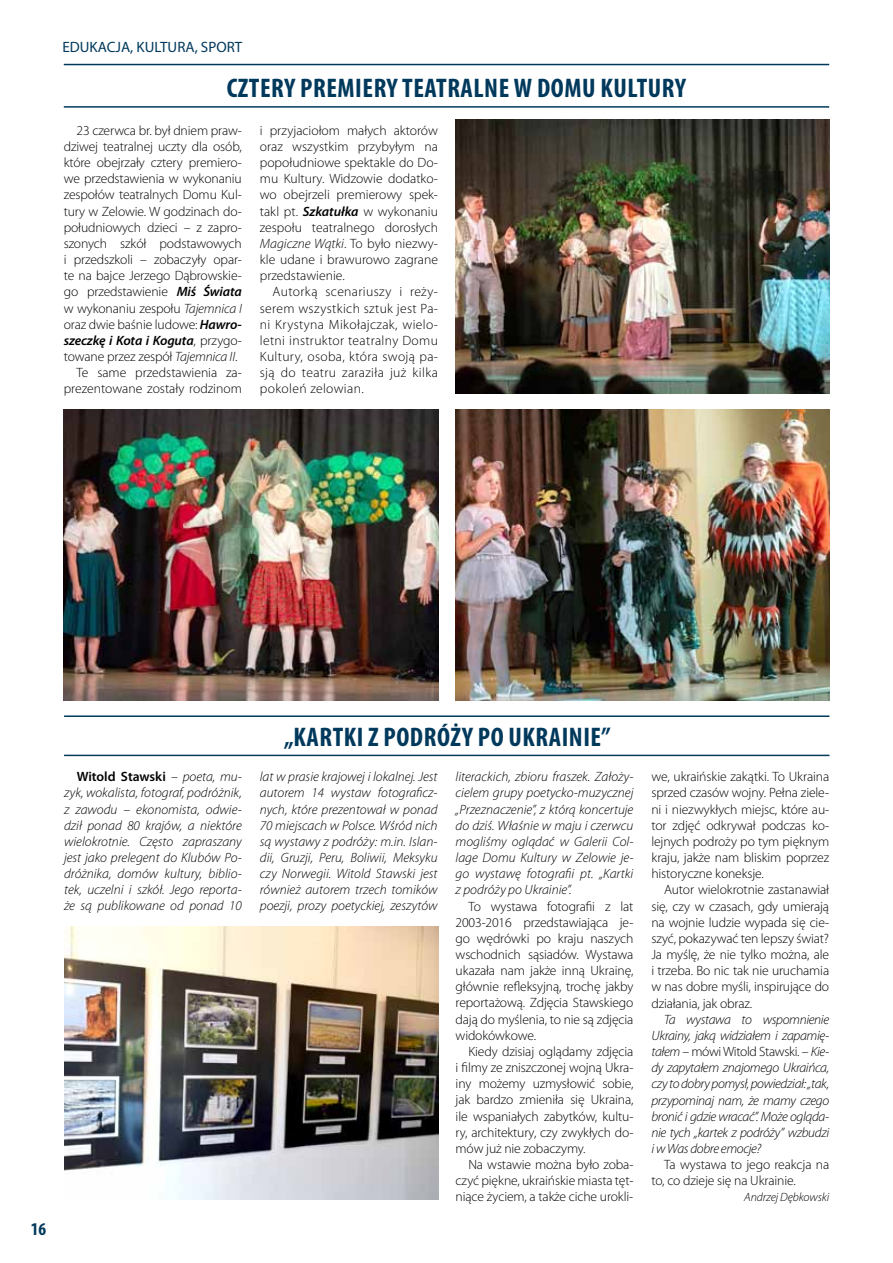
<style>
.page{position:relative;width:893px;height:1263px;background:#fff}
.page>*{position:absolute;margin:0;border:0;box-sizing:border-box;transform-origin:0 0}
.t1{font:700 condensed 27px "Myriad Pro";letter-spacing:.02em;color:#00395c}
.t2{font:700 condensed 18px "Myriad Pro";color:#00395c}
.t3{font:15px "Myriad Pro";color:#00395c}
.t4{font:300 13.5px/16.2px "Myriad Pro";letter-spacing:-.01em;color:#000;text-align:justify}
.t5{font:italic 300 13.5px/16.2px "Myriad Pro";color:#000;text-align:justify}
.t6{font:italic 600 13.5px "Myriad Pro";letter-spacing:-.01em;color:#000}
.t7{font:italic 300 12px "Myriad Pro";letter-spacing:-.01em;color:#000}
.s1{font-weight:600;font-style:italic}
.s2{font-style:italic}
.s3{font-weight:300;font-style:normal}
.s4{font-weight:600;font-style:normal}
.s5{font-style:normal}
</style>
<div class="page">
<hr style="left:64px;top:64px;width:765px;height:1px;background:#00395c">
<hr style="left:64px;top:106px;width:765px;height:2px;background:#00395c">
<img style="left:455px;top:120px;width:374px;height:273px">
<img style="left:64px;top:409px;width:374px;height:291px">
<img style="left:455px;top:409px;width:374px;height:291px">
<hr style="left:64px;top:715px;width:765px;height:2px;background:#00395c">
<hr style="left:64px;top:755px;width:765px;height:1px;background:#00395c">
<img style="left:64px;top:927px;width:374px;height:272px">
<p class="t3" style="left:63px;top:37px;width:181px">EDUKACJA, KULTURA, SPORT</p>
<h1 class="t1" style="left:227px;top:71px;width:461px">CZTERY PREMIERY TEATRALNE W DOMU KULTURY</h1>
<p class="t4" style="left:77px;top:122px;width:167px">23 czerwca br. był dniem praw-</p>
<p class="t4" style="left:64px;top:139px;width:180px">dziwej teatralnej uczty dla osób,</p>
<p class="t4" style="left:64px;top:155px;width:180px">które obejrzały cztery premiero-</p>
<p class="t4" style="left:64px;top:171px;width:180px">we przedstawienia w wykonaniu</p>
<p class="t4" style="left:64px;top:187px;width:180px">zespołów teatralnych Domu Kul-</p>
<p class="t4" style="left:64px;top:203px;width:180px">tury w Zelowie. W godzinach do-</p>
<p class="t4" style="left:64px;top:219px;width:180px">południowych dzieci – z zapro-</p>
<p class="t4" style="left:64px;top:236px;width:180px">szonych szkół podstawowych</p>
<p class="t4" style="left:64px;top:252px;width:180px">i przedszkoli – zobaczyły opar-</p>
<p class="t4" style="left:64px;top:268px;width:180px">te na bajce Jerzego Dąbrowskie-</p>
<p class="t4" style="left:64px;top:284px;width:180px">go przedstawienie <span class="s1">Miś Świata</span></p>
<p class="t4" style="left:64px;top:300px;width:180px">w wykonaniu zespołu <span class="s2">Tajemnica I</span></p>
<p class="t4" style="left:64px;top:316px;width:180px">oraz dwie baśnie ludowe: <span class="s1">Hawro-</span></p>
<p class="t6" style="left:64px;top:332px;width:180px">szeczkę i Kota i Koguta<span class="s3">, przygo-</span></p>
<p class="t4" style="left:64px;top:349px;width:175px">towane przez zespół <span class="s2">Tajemnica II</span>.</p>
<p class="t4" style="left:77px;top:365px;width:167px">Te same przedstawienia za-</p>
<p class="t4" style="left:64px;top:381px;width:180px">prezentowane zostały rodzinom</p>
<p class="t4" style="left:260px;top:122px;width:180px">i przyjaciołom małych aktorów oraz wszystkim przybyłym na popołudniowe spektakle do Do&shy;mu Kultury. Widzowie dodatko&shy;wo obejrzeli premierowy spek&shy;takl pt. <span class="s1">Szkatułka</span> w wykonaniu zespołu teatralnego dorosłych <span class="s2">Magiczne Wątki</span>. To było niezwy&shy;kle udane i brawurowo zagrane przedstawienie.</p>
<p class="t4" style="left:260px;top:284px;width:180px;text-indent:13px">Autorką scenariuszy i reży&shy;serem wszystkich sztuk jest Pa&shy;ni Krystyna Mikołajczak, wielo&shy;letni instruktor teatralny Domu Kultury, osoba, która swoją pa&shy;sją do teatru zaraziła już kilka pokoleń zelowian.</p>
<h2 class="t2" style="left:31px;top:1218px;width:17px">16</h2>
<h1 class="t1" style="left:284px;top:720px;width:328px">„KARTKI Z PODRÓŻY PO UKRAINIE”</h1>
<p class="t5" style="left:64px;top:769px;width:179px;text-indent:13px"><span class="s4">Witold Stawski</span> – poeta, mu&shy;zyk, wokalista, fotograf, podróżnik, z zawodu – ekonomista, odwie&shy;dził ponad 80 krajów, a niektóre wielokrotnie. Często zapraszany jest jako prelegent do Klubów Po&shy;dróżnika, domów kultury, biblio&shy;tek, uczelni i szkół. Jego reporta&shy;że są publikowane od ponad 10</p>
<p class="t5" style="left:260px;top:769px;width:179px">lat w prasie krajowej i lokalnej. Jest autorem 14 wystaw fotograficz&shy;nych, które prezentował w ponad 70 miejscach w Polsce. Wśród nich są wystawy z podróży: m.in. Islan&shy;dii, Gruzji, Peru, Boliwii, Meksyku czy Norwegii. Witold Stawski jest również autorem trzech tomików poezji, prozy poetyckiej, zeszytów</p>
<p class="t5" style="left:456px;top:769px;width:179px">literackich, zbioru fraszek. Założy&shy;cielem grupy poetycko-muzycznej „Przeznaczenie”, z którą koncertuje do dziś. Właśnie w maju i czerwcu mogliśmy oglądać w Galerii Col&shy;lage Domu Kultury w Zelowie je&shy;go wystawę fotografii pt. „Kartki z podróży po Ukrainie”.</p>
<p class="t4" style="left:456px;top:898px;width:179px;text-indent:13px">To wystawa fotografii z lat 2003-2016 przedstawiająca je&shy;go wędrówki po kraju naszych wschodnich sąsiadów. Wystawa ukazała nam jakże inną Ukrainę, głównie refleksyjną, trochę jakby reportażową. Zdjęcia Stawskiego dają do myślenia, to nie są zdjęcia widokówkowe.</p>
<p class="t4" style="left:456px;top:1043px;width:179px;text-indent:13px">Kiedy dzisiaj oglądamy zdjęcia i filmy ze zniszczonej wojną Ukra&shy;iny możemy uzmysłowić sobie, jak bardzo zmieniła się Ukraina, ile wspaniałych zabytków, kultu&shy;ry, architektury, czy zwykłych do&shy;mów już nie zobaczymy.</p>
<p class="t4" style="left:456px;top:1157px;width:179px;text-indent:13px">Na wstawie można było zoba&shy;czyć piękne, ukraińskie miasta tęt&shy;niące życiem, a także ciche urokli-</p>
<p class="t4" style="left:651px;top:769px;width:179px">we, ukraińskie zakątki. To Ukraina sprzed czasów wojny. Pełna ziele&shy;ni i niezwykłych miejsc, które au&shy;tor zdjęć odkrywał podczas ko&shy;lejnych podroży po tym pięknym kraju, jakże nam bliskim poprzez historyczne koneksje.</p>
<p class="t4" style="left:651px;top:882px;width:179px;text-indent:13px">Autor wielokrotnie zastanawiał się, czy w czasach, gdy umierają na wojnie ludzie wypada się cie&shy;szyć, pokazywać ten lepszy świat?<br>Ja myślę, że nie tylko można, ale i trzeba. Bo nic tak nie uruchamia w nas dobre myśli, inspirujące do działania, jak obraz.</p>
<p class="t5" style="left:651px;top:1011px;width:179px;text-indent:13px">Ta wystawa to wspomnienie Ukrainy, jaką widziałem i zapamię&shy;tałem <span class="s5">– mówi Witold Stawski. –</span> Kie&shy;dy zapytałem znajomego Ukraińca, czy to dobry pomysł, powiedział: „tak, przypominaj nam, że mamy czego bronić i gdzie wracać”. Może ogląda&shy;nie tych „kartek z podróży” wzbudzi i w Was dobre emocje?</p>
<p class="t4" style="left:651px;top:1157px;width:179px;text-indent:13px">Ta wystawa to jego reakcja na to, co dzieje się na Ukrainie.</p>
<p class="t7" style="left:744px;top:1191px;width:86px">Andrzej Dębkowski</p>
</div>
